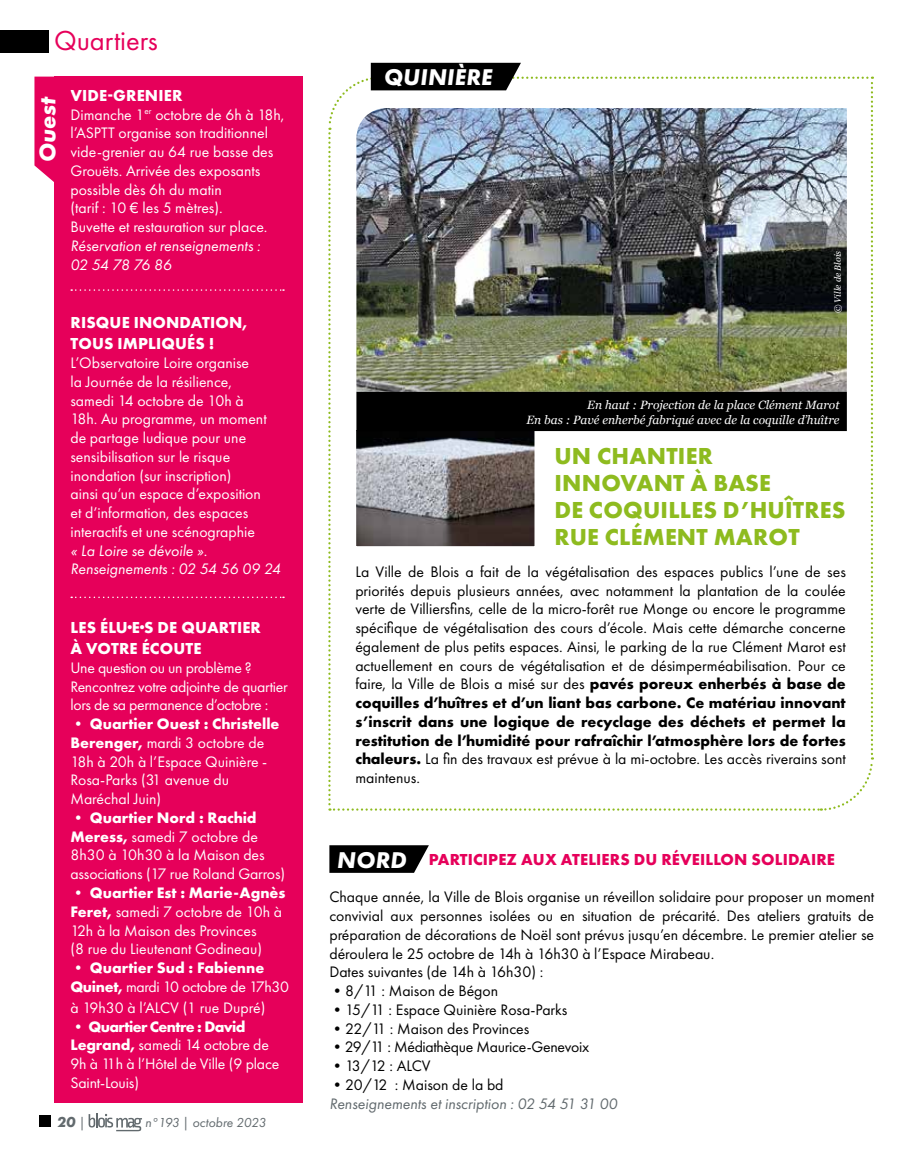
<style>
.page{position:relative;width:915px;height:1149px;background:#fff}
.page>*{position:absolute;margin:0;border:0;box-sizing:border-box;transform-origin:0 0}
.t1{font:28.5px "Futura PT";color:#e6005a}
.t2{font:700 24px/27px "Futura PT";letter-spacing:.01em;color:#8ebb1f}
.t3{font:italic 700 23.7px "Futura PT";letter-spacing:.01em;color:#fff}
.t4{font:700 16.5px/21px "Futura PT";letter-spacing:.01em;color:#fff}
.t5{font:700 16.5px "Futura PT";letter-spacing:.01em;color:#e6005a}
.t6{font:15.75px/18.8px "Futura PT";color:#000;text-align:justify}
.t7{font:15.75px/18.8px "Futura PT";color:#fff}
.t8{font:15.75px/18.8px "Futura PT";letter-spacing:-.02em;color:#fff}
.t9{font:700 15.75px/18.8px "Futura PT";color:#fff}
.t10{font:italic 15.75px "Futura PT";color:#626a6e}
.t11{font:italic 15.75px/18.8px "Futura PT";color:#fff}
.t12{font:15.75px "Futura PT";letter-spacing:-.02em;color:#000}
.t13{font:italic 700 15px "Futura PT";color:#626a6e}
.t14{font:italic 13.5px "Futura PT";color:#626a6e}
.t15{font:italic 12px/15px "Georgia";color:#fff;text-align:right}
.t16{font:italic 9px "Georgia";letter-spacing:-.01em;color:#fff}
.s1{font-style:italic}
.s2{font-weight:700}
.s3{font-weight:400}
.s4{font-weight:400;font-size:13.5px}
.s5{font-style:italic;font-size:23.7px;color:#fff}
</style>
<div class="page">
<div style="left:0;top:30px;width:49px;height:22px;background:#000"></div>
<div style="left:39px;top:1114px;width:12px;height:12px;background:#000"></div>
<svg style="left:89px;top:1113px;width:53px;height:17px"></svg>
<div style="left:55px;top:77px;width:248px;height:1025px;background:#e6005a"></div>
<svg style="left:329px;top:845px;width:100px;height:27px;background:#151515"></svg>
<svg style="left:71px;top:289px;width:213px;height:2px"></svg>
<svg style="left:71px;top:596px;width:213px;height:2px"></svg>
<svg style="left:34px;top:77px;width:21px;height:119px"></svg>
<img style="left:328px;top:63px;width:545px;height:748px">
<h1 class="t1" style="left:54px;top:24px;width:105px">Quartiers</h1>
<h3 class="t3" style="left:33px;top:162px;width:67px;rotate:-90deg">Ouest</h3>
<p class="t4" style="left:70px;top:84px;width:113px">VIDE-GRENIER</p>
<p class="t7" style="left:70px;top:105px;width:215px">Dimanche 1<sup>er</sup> octobre de 6h à 18h, l’ASPTT organise son traditionnel vide-grenier au 64 rue basse des<br>Grouëts. Arrivée des exposants possible dès 6h du matin<br>(tarif : 10 € les 5 mètres).<br>Buvette et restauration sur place.</p>
<p class="t11" style="left:70px;top:236px;width:191px">Réservation et renseignements :<br>02 54 78 76 86</p>
<p class="t4" style="left:70px;top:312px;width:178px">RISQUE INONDATION,<br>TOUS IMPLIQUÉS !</p>
<p class="t7" style="left:70px;top:353px;width:212px">L’Observatoire Loire organise<br>la Journée de la résilience,<br>samedi 14 octobre de 10h à<br>18h. Au programme, un moment de partage ludique pour une sensibilisation sur le risque inondation (sur inscription)<br>ainsi qu’un espace d’exposition<br>et d’information, des espaces interactifs et une scénographie<br><span class="s1">« La Loire se dévoile »</span>.<br><span class="s1">Renseignements : 02 54 56 09 24</span></p>
<p class="t4" style="left:70px;top:616px;width:192px">LES ÉLU·E·S DE QUARTIER<br>À VOTRE ÉCOUTE</p>
<p class="t8" style="left:70px;top:658px;width:219px">Une question ou un problème ?<br>Rencontrez votre adjoint·e de quartier lors de sa permanence d’octobre :</p>
<p class="t7" style="left:70px;top:714px;width:210px">• <span class="s2">Quartier Ouest : Christelle<br>Berenger,</span> mardi 3 octobre de<br>18h à 20h à l’Espace Quinière -<br>Rosa-Parks (31 avenue du<br>Maréchal Juin)</p>
<p class="t7" style="left:70px;top:808px;width:216px">• <span class="s2">Quartier Nord : Rachid<br>Meress,</span> samedi 7 octobre de<br>8h30 à 10h30 à la Maison des associations (17 rue Roland Garros)</p>
<p class="t7" style="left:70px;top:883px;width:216px">• <span class="s2">Quartier Est : Marie-Agnès<br>Feret,</span> samedi 7 octobre de 10h à<br>12h à la Maison des Provinces<br>(8 rue du Lieutenant Godineau)</p>
<p class="t9" style="left:70px;top:957px;width:220px"><span class="s3">•</span> Quartier Sud : Fabienne<br>Quinet, <span class="s3">mardi 10 octobre de 17h30</span></p>
<p class="t7" style="left:70px;top:997px;width:196px">à 19h30 à l’ALCV (1 rue Dupré)</p>
<p class="t7" style="left:70px;top:1016px;width:210px">• <span class="s2">Quartier Centre : David<br>Legrand,</span> samedi 14 octobre de<br>9h à 11h à l’Hôtel de Ville (9 place<br>Saint-Louis)</p>
<p class="t13" style="left:57px;top:1112px;width:29px">20 <span class="s4">|</span></p>
<p class="t14" style="left:145px;top:1114px;width:122px">n°193 | octobre 2023</p>
<h3 class="t3" style="left:384px;top:63px;width:110px">QUINIÈRE</h3>
<p class="t16" style="left:831px;top:313px;width:64px;rotate:-90deg">© Ville de Blois</p>
<p class="t15" style="left:526px;top:396px;width:314px">En haut : Projection de la place Clément Marot<br>En bas : Pavé enherbé fabriqué avec de la coquille d’huître</p>
<h2 class="t2" style="left:554px;top:442px;width:292px">UN CHANTIER<br>INNOVANT À BASE<br>DE COQUILLES D’HUÎTRES<br>RUE CLÉMENT MAROT</h2>
<p class="t6" style="left:355px;top:562px;width:492px">La Ville de Blois a fait de la végétalisation des espaces publics l’une de ses priorités depuis plusieurs années, avec notamment la plantation de la coulée verte de Villiersfins, celle de la micro-forêt rue Monge ou encore le programme spécifique de végétalisation des cours d’école. Mais cette démarche concerne également de plus petits espaces. Ainsi, le parking de la rue Clément Marot est actuellement en cours de végétalisation et de désimperméabilisation. Pour ce faire, la Ville de Blois a misé sur des <span class="s2">pavés poreux enherbés à base de coquilles d’huîtres et d’un liant bas carbone. Ce matériau innovant s’inscrit dans une logique de recyclage des déchets et permet la restitution de l’humidité pour rafraîchir l’atmosphère lors de fortes chaleurs.</span> La fin des travaux est prévue à la mi-octobre. Les accès riverains sont maintenus.</p>
<p class="t5" style="left:337px;top:848px;width:499px"><span class="s5">NORD</span> PARTICIPEZ AUX ATELIERS DU RÉVEILLON SOLIDAIRE</p>
<p class="t6" style="left:329px;top:887px;width:546px;text-align:left">Chaque année, la Ville de Blois organise un réveillon solidaire pour proposer un moment convivial aux personnes isolées ou en situation de précarité. Des ateliers gratuits de préparation de décorations de Noël sont prévus jusqu’en décembre. Le premier atelier se déroulera le 25 octobre de 14h à 16h30 à l’Espace Mirabeau.<br>Dates suivantes (de 14h à 16h30) :</p>
<p class="t6" style="left:329px;top:981px;width:170px">•8/11 : Maison de Bégon</p>
<p class="t6" style="left:329px;top:999px;width:239px">•15/11 : Espace Quinière Rosa-Parks</p>
<p class="t6" style="left:329px;top:1018px;width:201px">•22/11 : Maison des Provinces</p>
<p class="t12" style="left:329px;top:1037px;width:261px">•29/11 : Médiathèque Maurice-Genevoix</p>
<p class="t6" style="left:329px;top:1056px;width:103px">•13/12 : ALCV</p>
<p class="t6" style="left:329px;top:1074px;width:176px">•20/12 : Maison de la bd</p>
<p class="t10" style="left:329px;top:1093px;width:289px">Renseignements et inscription : 02 54 51 31 00</p>
</div>
